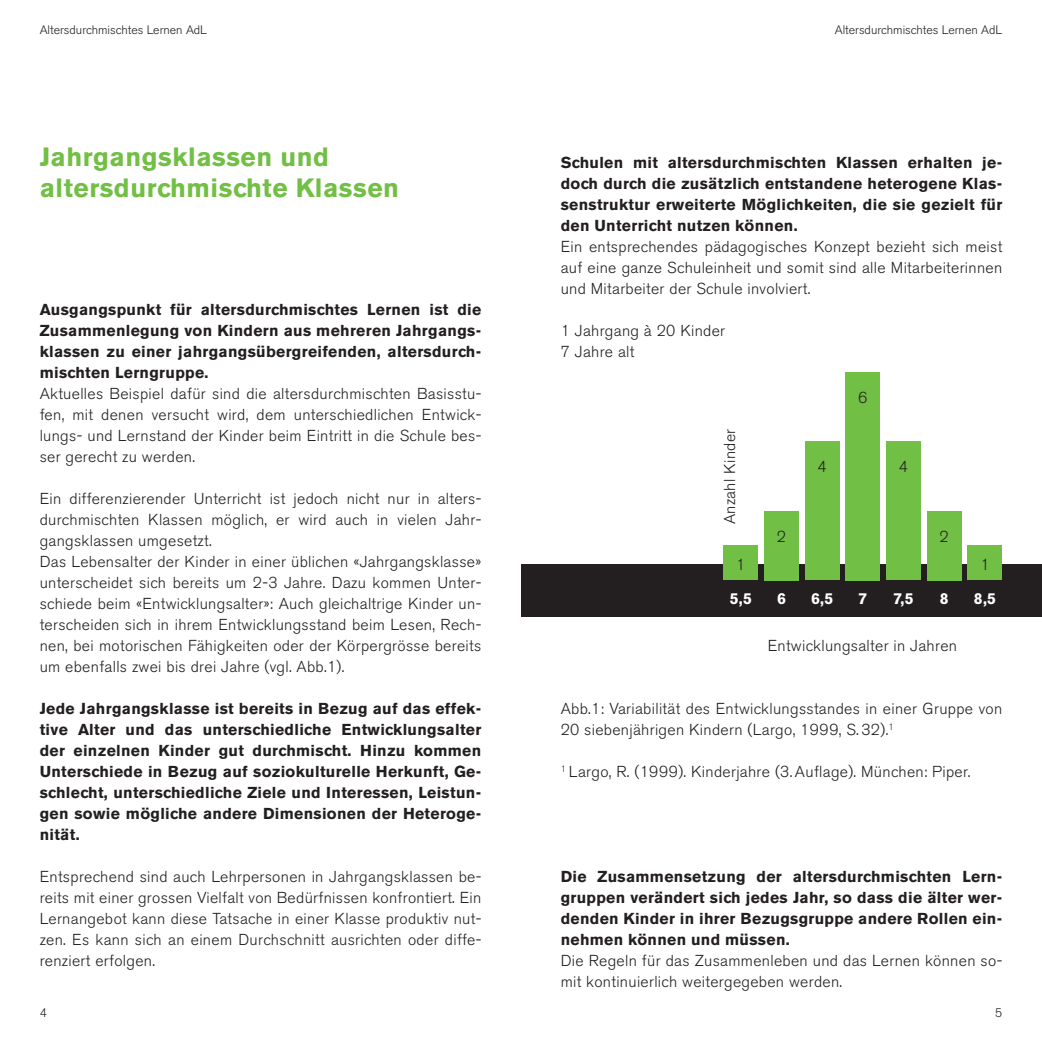
<style>
.page{position:relative;width:1042px;height:1042px;background:#fff}
.page>*{position:absolute;margin:0;border:0;box-sizing:border-box;transform-origin:0 0}
.t1{font:700 26.25px/31.5px "Akzidenz Grotesk BE";letter-spacing:.02em;color:#71bf44}
.t2{font:300 15.75px/21px "Akzidenz Grotesk BE";letter-spacing:.02em;color:#231f20}
.t3{font:700 15.75px/21px "Akzidenz Grotesk BE";letter-spacing:.02em;color:#231f20;text-align:justify}
.t4{font:700 15.75px "Akzidenz Grotesk BE";color:#fff}
.t5{font:300 12.25px "Akzidenz Grotesk BE";color:#231f20}
</style>
<div class="page">
<div style="left:521px;top:564px;width:521px;height:53px;background:#231f20"></div>
<div style="left:723px;top:545px;width:35px;height:35px;background:#71bf44"></div>
<div style="left:764px;top:511px;width:35px;height:69px;background:#71bf44"></div>
<div style="left:805px;top:441px;width:34px;height:139px;background:#71bf44"></div>
<div style="left:845px;top:372px;width:35px;height:208px;background:#71bf44"></div>
<div style="left:886px;top:441px;width:35px;height:139px;background:#71bf44"></div>
<div style="left:927px;top:511px;width:34px;height:69px;background:#71bf44"></div>
<div style="left:967px;top:545px;width:35px;height:35px;background:#71bf44"></div>
<p class="t5" style="left:40px;top:23px;width:169px">Altersdurchmischtes Lernen AdL</p>
<h1 class="t1" style="left:40px;top:141px;width:361px">Jahrgangsklassen und altersdurchmischte Klassen</h1>
<p class="t3" style="left:40px;top:299px;width:443px">Ausgangspunkt für altersdurchmischtes Lernen ist die Zusammenlegung von Kindern aus mehreren Jahrgangs&shy;klassen zu einer jahrgangsübergreifenden, altersdurch&shy;mischten Lerngruppe.</p>
<p class="t2" style="left:40px;top:383px;width:443px;text-align:justify">Aktuelles Beispiel dafür sind die altersdurchmischten Basisstu&shy;fen, mit denen versucht wird, dem unterschiedlichen Entwick&shy;lungs- und Lernstand der Kinder beim Eintritt in die Schule bes&shy;ser gerecht zu werden.</p>
<p class="t2" style="left:40px;top:488px;width:443px">Ein differenzierender Unterricht ist jedoch nicht nur in alters&shy;durchmischten Klassen möglich, er wird auch in vielen Jahr&shy;gangsklassen umgesetzt.<br>Das Lebensalter der Kinder in einer üblichen «Jahrgangsklasse» unterscheidet sich bereits um 2-3 Jahre. Dazu kommen Unter&shy;schiede beim «Entwicklungsalter»: Auch gleichaltrige Kinder un&shy;terscheiden sich in ihrem Entwicklungsstand beim Lesen, Rech&shy;nen, bei motorischen Fähigkeiten oder der Körpergrösse bereits um ebenfalls zwei bis drei Jahre (vgl. Abb.1).</p>
<p class="t3" style="left:40px;top:698px;width:443px">Jede Jahrgangsklasse ist bereits in Bezug auf das effek&shy;tive Alter und das unterschiedliche Entwicklungsalter der einzelnen Kinder gut durchmischt. Hinzu kommen Unterschiede in Bezug auf soziokulturelle Herkunft, Ge&shy;schlecht, unterschiedliche Ziele und Interessen, Leistun&shy;gen sowie mögliche andere Dimensionen der Heteroge&shy;nität.</p>
<p class="t2" style="left:40px;top:866px;width:443px;text-align:justify">Entsprechend sind auch Lehrpersonen in Jahrgangsklassen be&shy;reits mit einer grossen Vielfalt von Bedürfnissen konfrontiert. Ein Lernangebot kann diese Tatsache in einer Klasse produktiv nut&shy;zen. Es kann sich an einem Durchschnitt ausrichten oder diffe&shy;renziert erfolgen.</p>
<p class="t5" style="left:40px;top:1006px;width:9px">4</p>
<p class="t5" style="left:835px;top:23px;width:169px">Altersdurchmischtes Lernen AdL</p>
<p class="t3" style="left:561px;top:152px;width:443px">Schulen mit altersdurchmischten Klassen erhalten je&shy;doch durch die zusätzlich entstandene heterogene Klas&shy;senstruktur erweiterte Möglichkeiten, die sie gezielt für den Unterricht nutzen können.</p>
<p class="t2" style="left:561px;top:236px;width:443px;text-align:justify">Ein entsprechendes pädagogisches Konzept bezieht sich meist auf eine ganze Schuleinheit und somit sind alle Mitarbeiterinnen und Mitarbeiter der Schule involviert.</p>
<p class="t2" style="left:561px;top:321px;width:166px">1 Jahrgang à 20 Kinder<br>7 Jahre alt</p>
<p class="t2" style="left:719px;top:524px;width:97px;rotate:-90deg">Anzahl Kinder</p>
<p class="t2" style="left:736px;top:554px;width:11px">1</p>
<p class="t2" style="left:777px;top:526px;width:11px">2</p>
<p class="t2" style="left:817px;top:457px;width:11px">4</p>
<p class="t2" style="left:858px;top:387px;width:11px">6</p>
<p class="t2" style="left:899px;top:457px;width:11px">4</p>
<p class="t2" style="left:939px;top:526px;width:11px">2</p>
<p class="t2" style="left:980px;top:554px;width:11px">1</p>
<p class="t4" style="left:729px;top:589px;width:24px">5,5</p>
<p class="t4" style="left:777px;top:589px;width:10px">6</p>
<p class="t4" style="left:811px;top:589px;width:24px">6,5</p>
<p class="t4" style="left:858px;top:589px;width:10px">7</p>
<p class="t4" style="left:893px;top:589px;width:22px">7,5</p>
<p class="t4" style="left:940px;top:589px;width:10px">8</p>
<p class="t4" style="left:974px;top:589px;width:24px">8,5</p>
<p class="t2" style="left:767px;top:635px;width:191px">Entwicklungsalter in Jahren</p>
<p class="t2" style="left:561px;top:698px;width:443px">Abb.1: Variabilität des Entwicklungsstandes in einer Gruppe von<br>20 siebenjährigen Kindern (Largo, 1999, S. 32).<sup>1</sup></p>
<p class="t2" style="left:561px;top:761px;width:411px"><sup>1</sup> Largo, R. (1999). Kinderjahre (3. Auflage). München: Piper.</p>
<p class="t3" style="left:561px;top:866px;width:443px">Die Zusammensetzung der altersdurchmischten Lern&shy;gruppen verändert sich jedes Jahr, so dass die älter wer&shy;denden Kinder in ihrer Bezugsgruppe andere Rollen ein&shy;nehmen können und müssen.</p>
<p class="t2" style="left:561px;top:950px;width:443px">Die Regeln für das Zusammenleben und das Lernen können so&shy;mit kontinuierlich weitergegeben werden.</p>
<p class="t5" style="left:995px;top:1006px;width:9px">5</p>
</div>
